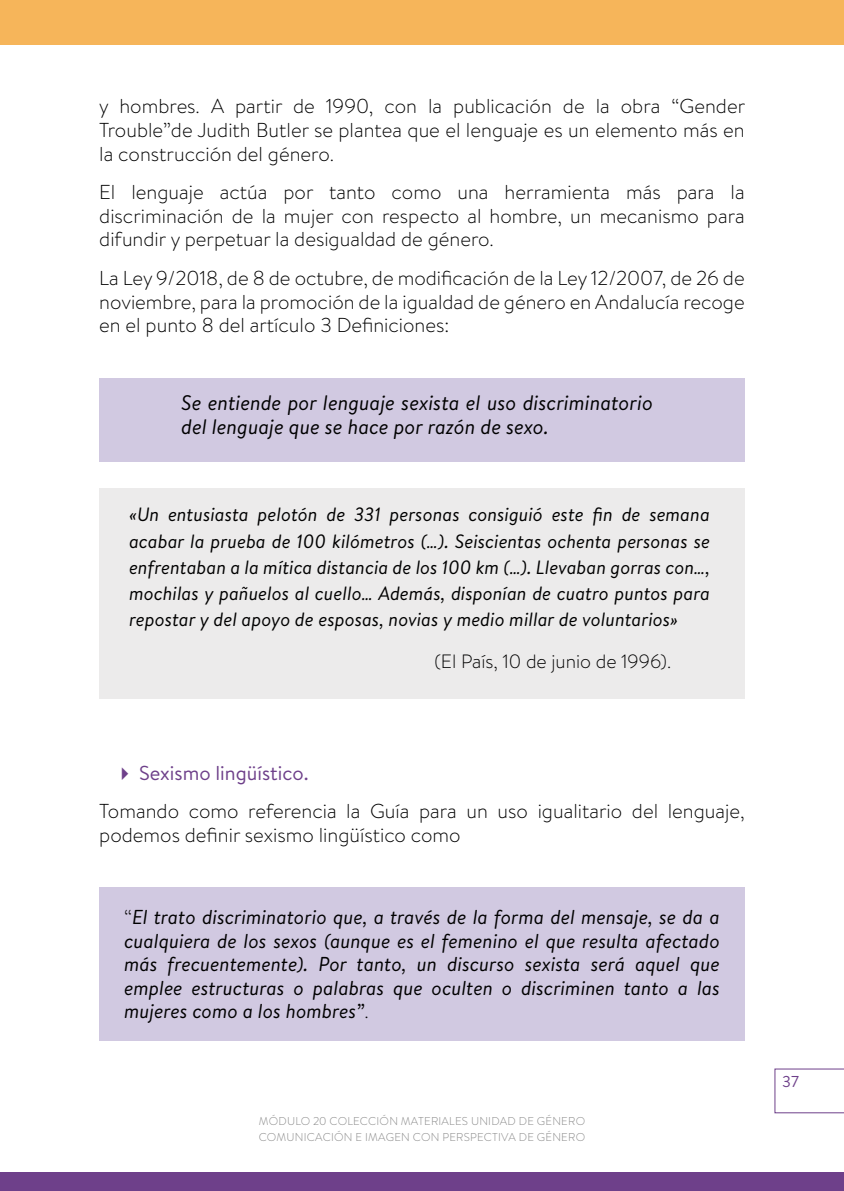
<style>
.page{position:relative;width:844px;height:1191px;background:#fff}
.page>*{position:absolute;margin:0;border:0;box-sizing:border-box;transform-origin:0 0}
.t1{font:italic 21px/23.6px "Brandon Text";color:#000}
.t2{font:300 20.12px/23.6px "Brandon Text";color:#000;text-align:justify}
.t3{font:italic 20.12px/23.6px "Brandon Text";color:#000;text-align:justify}
.t4{font:20.12px "Brandon Text";color:#6e408a}
.t5{font:italic 19.25px/26.2px "Brandon Text";color:#000;text-align:justify}
.t6{font:300 19.25px "Brandon Text";color:#000}
.t7{font:15.75px "Brandon Text";color:#6e408a}
.t8{font:300 11.38px/16.6px "Brandon Text";letter-spacing:.02em;color:#878787}
.s1{font-weight:300;font-style:normal}
</style>
<div class="page">
<div style="left:0;top:1172px;width:843px;height:19px;background:#6e408a"></div>
<div style="left:0;top:0;width:843px;height:45px;background:#f6b55a"></div>
<svg style="left:774px;top:1068px;width:69px;height:45px"></svg>
<div style="left:99px;top:886px;width:645px;height:154px;background:#d1c9e1"></div>
<div style="left:99px;top:488px;width:645px;height:210px;background:#ecebeb"></div>
<div style="left:99px;top:378px;width:645px;height:83px;background:#d1c9e1"></div>
<p class="t2" style="left:99px;top:94px;width:647px">y hombres. A partir de 1990, con la publicación de la obra “Gender Trouble”de Judith Butler se plantea que el lenguaje es un elemento más en la construcción del género.</p>
<p class="t2" style="left:99px;top:180px;width:646px">El lenguaje actúa por tanto como una herramienta más para la discriminación de la mujer con respecto al hombre, un mecanismo para difundir y perpetuar la desigualdad de género.</p>
<p class="t2" style="left:99px;top:265px;width:646px">La Ley 9/2018, de 8 de octubre, de modificación de la Ley 12/2007, de 26 de noviembre, para la promoción de la igualdad de género en Andalucía recoge en el punto 8 del artículo 3 Definiciones:</p>
<p class="t1" style="left:181px;top:391px;width:473px">Se entiende por lenguaje sexista el uso discriminatorio del lenguaje que se hace por razón de sexo.</p>
<p class="t5" style="left:129px;top:501px;width:582px">«Un entusiasta pelotón de 331 personas consiguió este fin de semana acabar la prueba de 100 kilómetros (…). Seiscientas ochenta personas se enfrentaban a la mítica distancia de los 100 km (…). Llevaban gorras con…, mochilas y pañuelos al cuello… Además, disponían de cuatro puntos para repostar y del apoyo de esposas, novias y medio millar de voluntarios»</p>
<p class="t6" style="left:434px;top:648px;width:238px">(El País, 10 de junio de 1996).</p>
<p class="t4" style="left:139px;top:759px;width:171px">Sexismo lingüístico.</p>
<p class="t2" style="left:99px;top:799px;width:646px">Tomando como referencia la Guía para un uso igualitario del lenguaje, podemos definir sexismo lingüístico como</p>
<p class="t3" style="left:124px;top:904px;width:597px"><span class="s1">“</span>El trato discriminatorio que, a través de la forma del mensaje, se da a cualquiera de los sexos (aunque es el femenino el que resulta afectado más frecuentemente). Por tanto, un discurso sexista será aquel que emplee estructuras o palabras que oculten o discriminen tanto a las mujeres como a los hombres”<span class="s1">.</span></p>
<p class="t8" style="left:259px;top:1111px;width:328px">MÓDULO 20 COLECCIÓN MATERIALES UNIDAD DE GÉNERO<br>COMUNICACIÓN E IMAGEN CON PERSPECTIVA DE GÉNERO</p>
<p class="t7" style="left:782px;top:1071px;width:18px">37</p>
</div>
